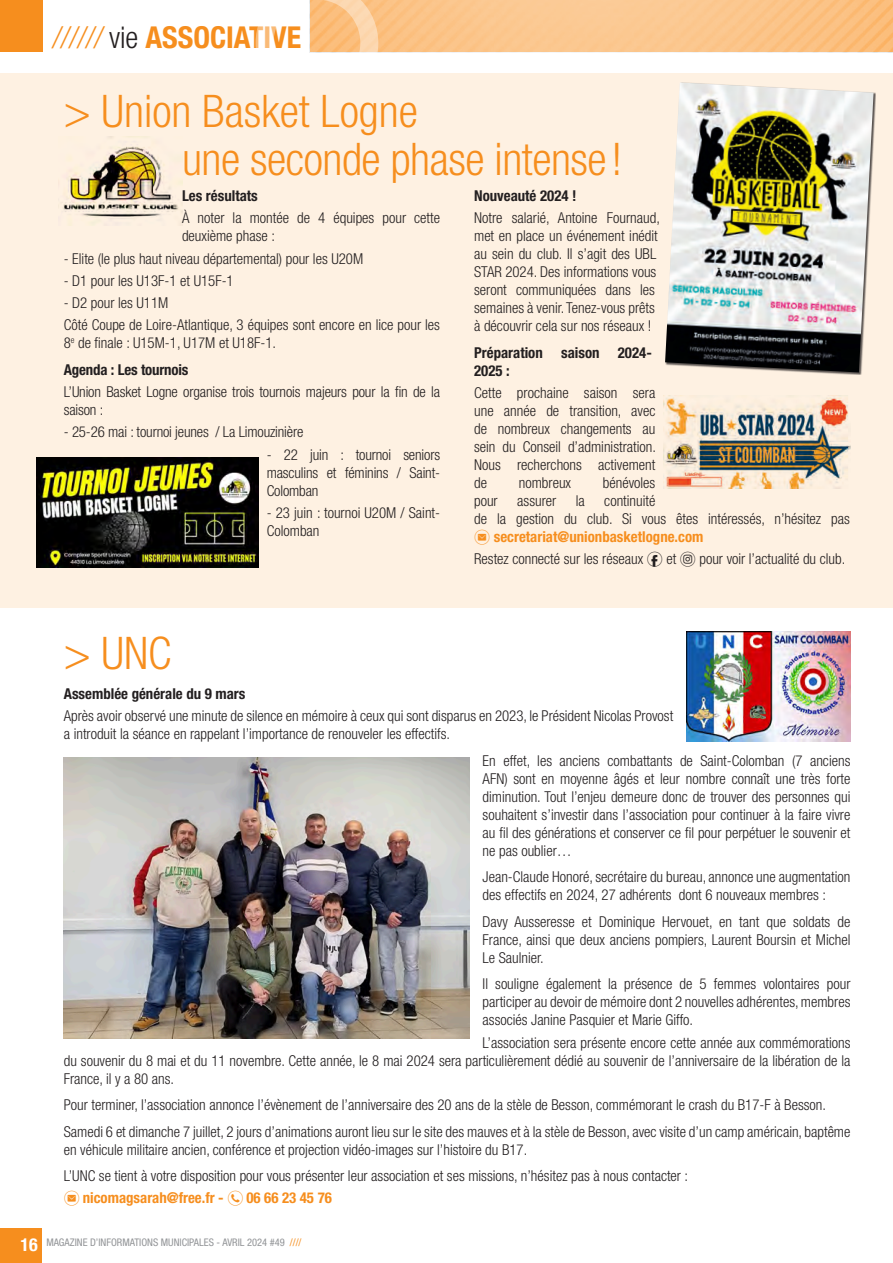
<style>
.page{position:relative;width:893px;height:1263px;background:#fff}
.page>*{position:absolute;margin:0;border:0;box-sizing:border-box;transform-origin:0 0}
.t1{font:300 condensed 45px/48px "Helvetica Neue LT Std";letter-spacing:-.01em;color:#f68e1e}
.t2{font:700 condensed 30px "Helvetica Neue";color:#f68e1e}
.ITALIQUE{font:300 condensed 15px/18px "Helvetica Neue LT Std";color:#231f20}
.ITALIQUE-2{font:700 condensed 15px/18px "Helvetica Neue LT Std";color:#231f20}
.ITALIQUE-3{font:700 condensed 15px "Helvetica Neue LT Std";color:#f68e1e}
.t3{font:condensed 10.5px "Helvetica Neue LT Std";color:#939598}
.s1{font-family:"Helvetica Neue LT Std";font-weight:300}
.s2{font-family:"Helvetica Neue LT Std";font-weight:300;color:#231f20}
.s3{font-family:"typeecon";font-weight:400;font-stretch:normal;color:#f68e1e}
.s4{font-weight:700;color:#f68e1e}
.s5{font-family:"typeecon";font-weight:400;font-stretch:normal}
.s6{font-family:"Helvetica Neue";font-weight:700;font-size:18px;color:#fff}
.s7{color:#f68e1e}
</style>
<div class="page">
<div style="left:0;top:1228px;width:42px;height:35px;background:#f68e1e"></div>
<img style="left:378px;top:0;width:514px;height:52px">
<div style="left:0;top:0;width:43px;height:52px;background:#f68e1e"></div>
<svg style="left:309px;top:0;width:69px;height:53px;background:#fac58c"></svg>
<div style="left:0;top:73px;width:893px;height:535px;background:#fef1e2"></div>
<img style="left:63px;top:136px;width:119px;height:83px">
<img style="left:37px;top:457px;width:221px;height:111px">
<img style="left:664px;top:395px;width:186px;height:94px">
<div style="left:665px;top:82px;width:211px;height:293px;background:#231f20;opacity:.75"></div>
<img style="left:665px;top:82px;width:208px;height:290px">
<img style="left:686px;top:631px;width:164px;height:110px">
<img style="left:64px;top:758px;width:406px;height:281px">
<h2 class="t2" style="left:52px;top:12px;width:251px"><span class="s1">//////</span><span class="s2">vie</span> ASSOCIATIVE</h2>
<p class="t1" style="left:182px;top:86px;width:442px;text-indent:-118px">&gt; Union Basket Logne<br>une seconde phase intense!</p>
<p class="ITALIQUE-2" style="left:182px;top:187px;width:77px">Les résultats</p>
<p class="ITALIQUE" style="left:182px;top:209px;width:260px">À noter la montée de 4 équipes pour cette deuxième phase :</p>
<p class="ITALIQUE" style="left:64px;top:249px;width:301px">- Elite (le plus haut niveau départemental) pour les U20M</p>
<p class="ITALIQUE" style="left:64px;top:271px;width:171px">- D1 pour les U13F-1 et U15F-1</p>
<p class="ITALIQUE" style="left:64px;top:294px;width:106px">- D2 pour les U11M</p>
<p class="ITALIQUE" style="left:64px;top:316px;width:378px">Côté Coupe de Loire-Atlantique, 3 équipes sont encore en lice pour les<br>8<sup>e</sup> de finale : U15M-1, U17M et U18F-1.</p>
<p class="ITALIQUE-2" style="left:64px;top:360px;width:126px">Agenda : Les tournois</p>
<p class="ITALIQUE" style="left:64px;top:383px;width:378px">L’Union Basket Logne organise trois tournois majeurs pour la fin de la saison :</p>
<p class="ITALIQUE" style="left:64px;top:423px;width:241px">- 25-26 mai : tournoi jeunes / La Limouzinière</p>
<p class="ITALIQUE" style="left:267px;top:445px;width:175px;text-align:justify">- 22 juin : tournoi seniors masculins et féminins / Saint-Colomban</p>
<p class="ITALIQUE" style="left:267px;top:503px;width:175px">- 23 juin : tournoi U20M / Saint-<br>Colomban</p>
<p class="ITALIQUE-2" style="left:474px;top:187px;width:104px">Nouveauté 2024 !</p>
<p class="ITALIQUE" style="left:474px;top:209px;width:187px">Notre salarié, Antoine Fournaud, met en place un événement inédit au sein du club. Il s’agit des UBL<br>STAR 2024. Des informations vous seront communiquées dans les semaines à venir. Tenez-vous prêts à découvrir cela sur nos réseaux !</p>
<p class="ITALIQUE-2" style="left:474px;top:343px;width:179px">Préparation saison 2024-<br>2025 :</p>
<p class="ITALIQUE" style="left:474px;top:384px;width:183px;text-align:justify">Cette prochaine saison sera une année de transition, avec de nombreux changements au sein du Conseil d’administration.<br>Nous recherchons activement de</p>
<p class="ITALIQUE" style="left:519px;top:474px;width:54px">nombreux</p>
<p class="ITALIQUE" style="left:603px;top:474px;width:54px">bénévoles</p>
<p class="ITALIQUE" style="left:474px;top:492px;width:377px;text-indent:130px">continuité<br>de la gestion du club. Si vous êtes intéressés, n’hésitez pas<br><span class="s3">E</span> <span class="s4">secretariat@unionbasketlogne.com</span></p>
<p class="ITALIQUE" style="left:474px;top:550px;width:373px">Restez connecté sur les réseaux <span class="s5">F</span> et <span class="s5">I</span> pour voir l’actualité du club.</p>
<p class="ITALIQUE" style="left:474px;top:492px;width:25px">pour</p>
<p class="ITALIQUE" style="left:517px;top:492px;width:41px">assurer</p>
<p class="ITALIQUE" style="left:576px;top:492px;width:11px">la</p>
<p class="t1" style="left:64px;top:628px;width:109px">&gt; UNC</p>
<p class="ITALIQUE-2" style="left:64px;top:684px;width:183px">Assemblée générale du 9 mars</p>
<p class="ITALIQUE" style="left:64px;top:707px;width:611px">Après avoir observé une minute de silence en mémoire à ceux qui sont disparus en 2023, le Président Nicolas Provost a introduit la séance en rappelant l’importance de renouveler les effectifs.</p>
<p class="ITALIQUE" style="left:483px;top:751px;width:369px;text-align:justify">En effet, les anciens combattants de Saint-Colomban (7 anciens AFN) sont en moyenne âgés et leur nombre connaît une très forte diminution. Tout l’enjeu demeure donc de trouver des personnes qui souhaitent s’investir dans l’association pour continuer à la faire vivre au fil des générations et conserver ce fil pour perpétuer le souvenir et ne pas oublier…</p>
<p class="ITALIQUE" style="left:483px;top:868px;width:369px">Jean-Claude Honoré, secrétaire du bureau, annonce une augmentation des effectifs en 2024, 27 adhérents dont 6 nouveaux membres :</p>
<p class="ITALIQUE" style="left:483px;top:912px;width:369px;text-align:justify">Davy Ausseresse et Dominique Hervouet, en tant que soldats de France, ainsi que deux anciens pompiers, Laurent Boursin et Michel Le Saulnier.</p>
<p class="ITALIQUE" style="left:483px;top:975px;width:369px;text-align:justify">Il souligne également la présence de 5 femmes volontaires pour participer au devoir de mémoire dont 2 nouvelles adhérentes, membres associés Janine Pasquier et Marie Giffo.</p>
<p class="ITALIQUE" style="left:64px;top:1033px;width:788px;text-align:justify;text-indent:419px">L’association sera présente encore cette année aux commémorations du souvenir du 8 mai et du 11 novembre. Cette année, le 8 mai 2024 sera particulièrement dédié au souvenir de l’anniversaire de la libération de la France, il y a 80 ans.</p>
<p class="ITALIQUE" style="left:64px;top:1096px;width:764px">Pour terminer, l’association annonce l’évènement de l’anniversaire des 20 ans de la stèle de Besson, commémorant le crash du B17-F à Besson.</p>
<p class="ITALIQUE" style="left:64px;top:1122px;width:788px">Samedi 6 et dimanche 7 juillet, 2 jours d’animations auront lieu sur le site des mauves et à la stèle de Besson, avec visite d’un camp américain, baptême en véhicule militaire ancien, conférence et projection vidéo-images sur l’histoire du B17.</p>
<p class="ITALIQUE" style="left:64px;top:1167px;width:626px">L’UNC se tient à votre disposition pour vous présenter leur association et ses missions, n’hésitez pas à nous contacter :</p>
<p class="ITALIQUE-3" style="left:64px;top:1189px;width:270px"><span class="s5">E</span> nicomagsarah@free.fr - <span class="s5">N</span> 06 66 23 45 76</p>
<p class="t3" style="left:21px;top:1236px;width:282px"><span class="s6">16</span> MAGAZINE D’INFORMATIONS MUNICIPALES - AVRIL 2024 #49 <span class="s7">////</span></p>
</div>
